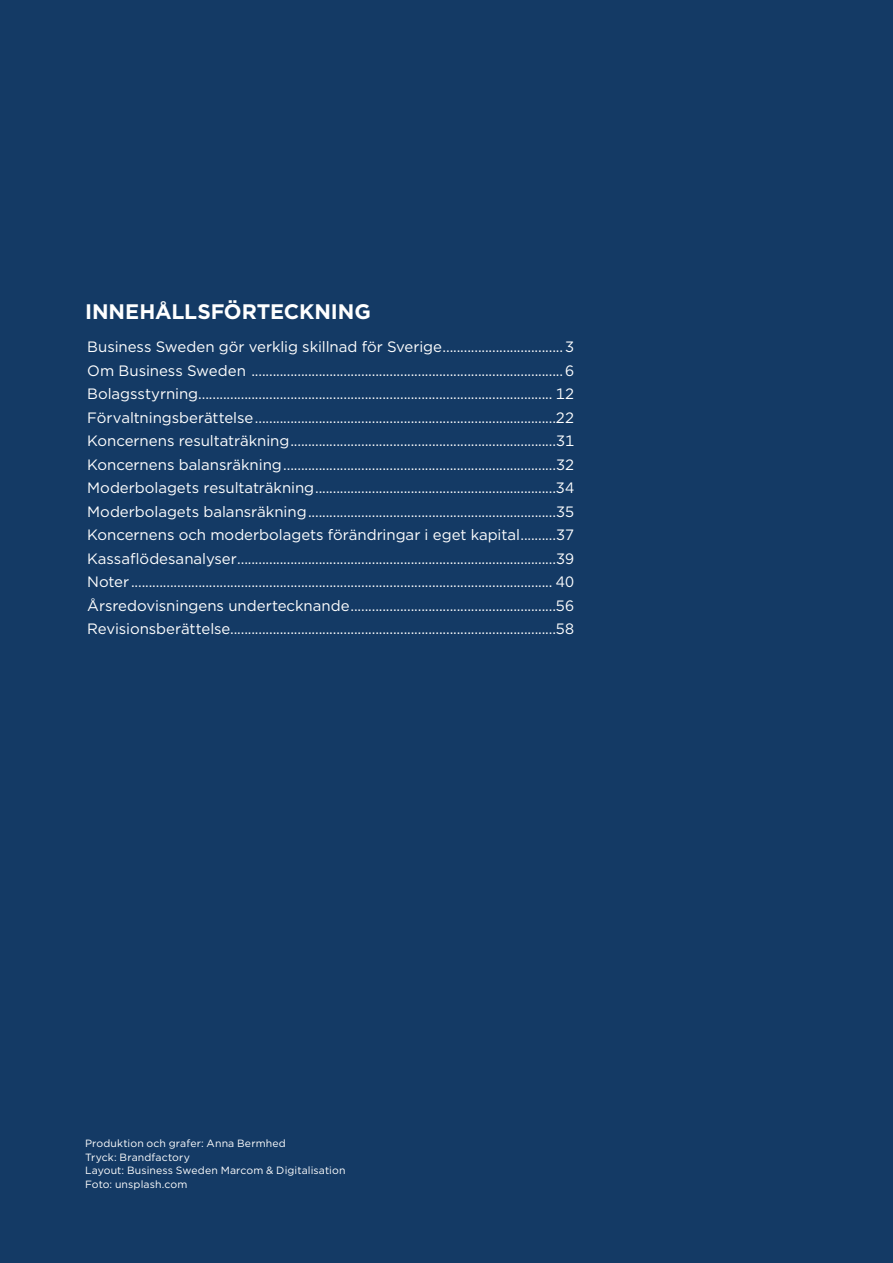
<style>
.page{position:relative;width:893px;height:1263px;background:#143a65}
.page>*{position:absolute;margin:0;border:0;box-sizing:border-box;transform-origin:0 0}
.Innehållsförteckning{font:700 21px "Gotham";letter-spacing:-.005em;color:#fff}
.t1{font:15px "Gotham";letter-spacing:-.005em;color:#fff}
.t2{font:10.5px "Gotham";letter-spacing:.01em;color:#fff}
</style>
<div class="page">
<p class="Innehållsförteckning" style="left:85px;top:298px;width:287px">INNEHÅLLSFÖRTECKNING</p>
<p class="t1" style="left:87px;top:337px;width:488px">Business Sweden gör verklig skillnad för Sverige..................................3</p>
<p class="t1" style="left:87px;top:361px;width:488px">Om Business Sweden ........................................................................................6</p>
<p class="t1" style="left:87px;top:384px;width:488px">Bolagsstyrning.................................................................................................... 12</p>
<p class="t1" style="left:87px;top:408px;width:488px">Förvaltningsberättelse.....................................................................................22</p>
<p class="t1" style="left:87px;top:431px;width:488px">Koncernens resultaträkning...........................................................................31</p>
<p class="t1" style="left:87px;top:455px;width:488px">Koncernens balansräkning.............................................................................32</p>
<p class="t1" style="left:87px;top:478px;width:488px">Moderbolagets resultaträkning....................................................................34</p>
<p class="t1" style="left:87px;top:502px;width:488px">Moderbolagets balansräkning......................................................................35</p>
<p class="t1" style="left:87px;top:525px;width:488px">Koncernens och moderbolagets förändringar i eget kapital..........37</p>
<p class="t1" style="left:87px;top:549px;width:488px">Kassaflödesanalyser..........................................................................................39</p>
<p class="t1" style="left:87px;top:572px;width:488px">Noter ....................................................................................................................... 40</p>
<p class="t1" style="left:87px;top:596px;width:488px">Årsredovisningens undertecknande..........................................................56</p>
<p class="t1" style="left:87px;top:619px;width:488px">Revisionsberättelse............................................................................................58</p>
<p class="t2" style="left:85px;top:1137px;width:202px">Produktion och grafer: Anna Bermhed</p>
<p class="t2" style="left:85px;top:1150px;width:106px">Tryck: Brandfactory</p>
<p class="t2" style="left:85px;top:1164px;width:262px">Layout: Business Sweden Marcom &amp; Digitalisation</p>
<p class="t2" style="left:85px;top:1177px;width:104px">Foto: unsplash.com</p>
</div>
